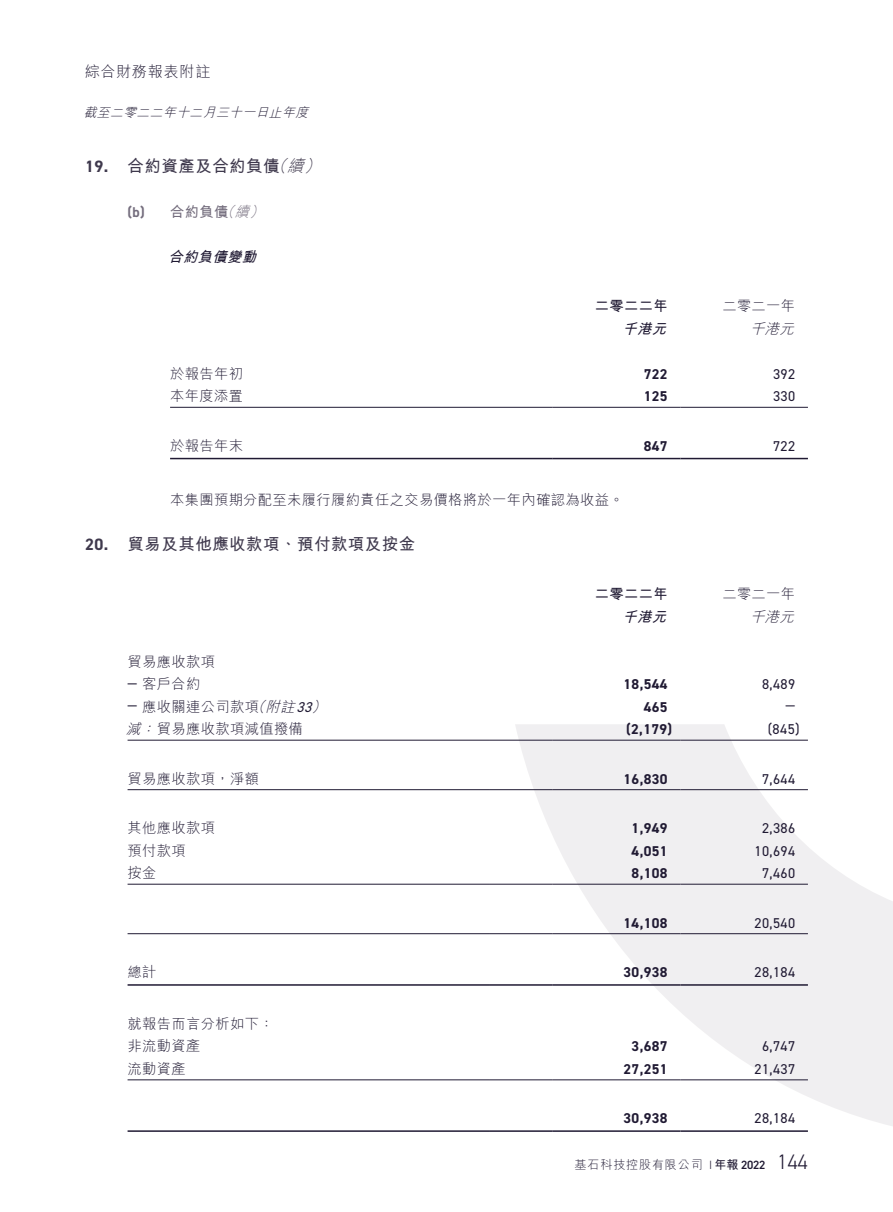
<style>
.page{position:relative;width:893px;height:1212px;background:#fff}
.page>*{position:absolute;margin:0;border:0;box-sizing:border-box;transform-origin:0 0}
.t1{font:700 16.5px "M Hei HK";letter-spacing:.03em;color:#3f394d}
.t2{font:300 15px "M Hei HK";letter-spacing:.055em;color:#201a33}
.t3{font:300 14.25px/22.5px "M Hei HK";letter-spacing:.03em;color:#201a33}
.t4{font:700 14.25px "DIN2014";letter-spacing:.025em;color:#201a33}
.t5{font:14.25px "DIN2014";letter-spacing:.03em;color:#201a33}
.t6{font:italic 700 14.25px "M Hei HK";color:#201a33}
.t7{font:700 14.25px "M Hei HK";color:#746d7d}
.t8{font:700 14.25px "M Hei HK";letter-spacing:.03em;color:#201a33}
.t9{font:italic 300 14.25px "M Hei HK";color:#201a33}
.t10{font:italic 300 12.75px "M Hei HK";color:#201a33}
.t11{font:300 12px "M Hei HK";letter-spacing:.075em;color:#201a33}
.s1{font-family:"DIN2014"}
.s2{font-weight:300;font-style:italic}
.s3{font-family:"DIN2014";font-weight:400}
.s4{font-style:italic}
.s5{font-family:"DIN2014";font-weight:400;font-style:italic}
.s6{font-weight:700}
.s7{font-family:"DIN2014";font-weight:600}
.s8{font-family:"DIN2014";font-size:21px}
</style>
<div class="page">
<svg style="left:515px;top:724px;width:378px;height:402px;fill:#f0eff1"></svg>
<hr style="left:170px;top:407px;width:383px;height:1px;background:#201a33">
<hr style="left:553px;top:407px;width:127px;height:1px;background:#201a33">
<hr style="left:680px;top:407px;width:128px;height:1px;background:#201a33">
<hr style="left:170px;top:458px;width:383px;height:1px;background:#201a33">
<hr style="left:553px;top:458px;width:127px;height:1px;background:#201a33">
<hr style="left:680px;top:458px;width:128px;height:1px;background:#201a33">
<hr style="left:128px;top:740px;width:361px;height:1px;background:#201a33">
<hr style="left:489px;top:740px;width:64px;height:1px;background:#201a33">
<hr style="left:553px;top:740px;width:127px;height:1px;background:#201a33">
<hr style="left:680px;top:740px;width:128px;height:1px;background:#201a33">
<hr style="left:128px;top:789px;width:361px;height:1px;background:#201a33">
<hr style="left:489px;top:789px;width:64px;height:1px;background:#201a33">
<hr style="left:553px;top:789px;width:127px;height:1px;background:#201a33">
<hr style="left:680px;top:789px;width:128px;height:1px;background:#201a33">
<hr style="left:128px;top:884px;width:361px;height:1px;background:#201a33">
<hr style="left:489px;top:884px;width:64px;height:1px;background:#201a33">
<hr style="left:553px;top:884px;width:127px;height:1px;background:#201a33">
<hr style="left:680px;top:884px;width:128px;height:1px;background:#201a33">
<hr style="left:128px;top:933px;width:361px;height:1px;background:#201a33">
<hr style="left:489px;top:933px;width:64px;height:1px;background:#201a33">
<hr style="left:553px;top:933px;width:127px;height:1px;background:#201a33">
<hr style="left:680px;top:933px;width:128px;height:1px;background:#201a33">
<hr style="left:128px;top:984px;width:361px;height:2px;background:#201a33">
<hr style="left:489px;top:984px;width:64px;height:2px;background:#201a33">
<hr style="left:553px;top:984px;width:127px;height:2px;background:#201a33">
<hr style="left:680px;top:984px;width:128px;height:2px;background:#201a33">
<hr style="left:128px;top:1079px;width:361px;height:1px;background:#201a33">
<hr style="left:489px;top:1079px;width:64px;height:1px;background:#201a33">
<hr style="left:553px;top:1079px;width:127px;height:1px;background:#201a33">
<hr style="left:680px;top:1079px;width:128px;height:1px;background:#201a33">
<hr style="left:128px;top:1130px;width:361px;height:2px;background:#201a33">
<hr style="left:489px;top:1130px;width:64px;height:2px;background:#201a33">
<hr style="left:553px;top:1130px;width:127px;height:2px;background:#201a33">
<hr style="left:680px;top:1130px;width:128px;height:2px;background:#201a33">
<p class="t2" style="left:85px;top:64px;width:127px">綜合財務報表附註</p>
<p class="t10" style="left:84px;top:106px;width:229px">截至二零二二年十二月三十一日止年度</p>
<p class="t1" style="left:85px;top:154px;width:241px"><span class="s1">19.</span> 合約資產及合約負債<span class="s2">（續）</span></p>
<p class="t7" style="left:128px;top:201px;width:141px"><span class="s1">(b)</span> 合約負債<span class="s2">（續）</span></p>
<p class="t6" style="left:169px;top:246px;width:94px">合約負債變動</p>
<p class="t8" style="left:595px;top:296px;width:74px">二零二二年</p>
<p class="t3" style="left:722px;top:295px;width:74px">二零二一年</p>
<p class="t6" style="left:623px;top:318px;width:50px">千港元</p>
<p class="t9" style="left:750px;top:321px;width:49px">千港元</p>
<p class="t3" style="left:170px;top:362px;width:74px">於報告年初</p>
<p class="t4" style="left:644px;top:364px;width:25px">722</p>
<p class="t5" style="left:773px;top:365px;width:24px">392</p>
<p class="t3" style="left:170px;top:385px;width:74px">本年度添置</p>
<p class="t4" style="left:644px;top:387px;width:25px">125</p>
<p class="t5" style="left:773px;top:388px;width:24px">330</p>
<p class="t3" style="left:170px;top:434px;width:74px">於報告年末</p>
<p class="t4" style="left:644px;top:436px;width:25px">847</p>
<p class="t5" style="left:773px;top:437px;width:24px">722</p>
<p class="t3" style="left:170px;top:488px;width:455px">本集團預期分配至未履行履約責任之交易價格將於一年內確認為收益。</p>
<p class="t1" style="left:85px;top:532px;width:332px"><span class="s1">20.</span> 貿易及其他應收款項、預付款項及按金</p>
<p class="t8" style="left:595px;top:584px;width:74px">二零二二年</p>
<p class="t3" style="left:722px;top:582px;width:74px">二零二一年</p>
<p class="t6" style="left:623px;top:606px;width:50px">千港元</p>
<p class="t9" style="left:750px;top:609px;width:49px">千港元</p>
<p class="t3" style="left:128px;top:650px;width:89px">貿易應收款項</p>
<p class="t3" style="left:128px;top:672px;width:74px"><span class="s3">—</span> 客戶合約</p>
<p class="t4" style="left:623px;top:675px;width:46px">18,544</p>
<p class="t5" style="left:762px;top:675px;width:35px">8,489</p>
<p class="t3" style="left:128px;top:695px;width:204px"><span class="s3">—</span> 應收關連公司款項<span class="s4">（附註</span><span class="s5">33</span><span class="s4">）</span></p>
<p class="t4" style="left:644px;top:697px;width:25px">465</p>
<p class="t5" style="left:785px;top:696px;width:11px">—</p>
<p class="t3" style="left:126px;top:717px;width:178px"><span class="s4">減：</span>貿易應收款項減值撥備</p>
<p class="t4" style="left:626px;top:720px;width:47px">(2,179)</p>
<p class="t5" style="left:768px;top:720px;width:33px">(845)</p>
<p class="t3" style="left:128px;top:767px;width:133px">貿易應收款項，淨額</p>
<p class="t4" style="left:623px;top:769px;width:46px">16,830</p>
<p class="t5" style="left:762px;top:770px;width:35px">7,644</p>
<p class="t3" style="left:128px;top:816px;width:89px">其他應收款項</p>
<p class="t4" style="left:632px;top:819px;width:37px">1,949</p>
<p class="t5" style="left:762px;top:819px;width:35px">2,386</p>
<p class="t3" style="left:128px;top:839px;width:60px">預付款項</p>
<p class="t4" style="left:632px;top:841px;width:37px">4,051</p>
<p class="t5" style="left:754px;top:842px;width:42px">10,694</p>
<p class="t3" style="left:128px;top:861px;width:30px">按金</p>
<p class="t4" style="left:632px;top:864px;width:37px">8,108</p>
<p class="t5" style="left:762px;top:864px;width:35px">7,460</p>
<p class="t4" style="left:623px;top:913px;width:46px">14,108</p>
<p class="t5" style="left:754px;top:914px;width:42px">20,540</p>
<p class="t3" style="left:128px;top:960px;width:30px">總計</p>
<p class="t4" style="left:623px;top:963px;width:46px">30,938</p>
<p class="t5" style="left:754px;top:963px;width:42px">28,184</p>
<p class="t3" style="left:128px;top:1012px;width:148px">就報告而言分析如下：非流動資產</p>
<p class="t4" style="left:632px;top:1037px;width:37px">3,687</p>
<p class="t5" style="left:762px;top:1037px;width:35px">6,747</p>
<p class="t3" style="left:128px;top:1057px;width:60px">流動資產</p>
<p class="t4" style="left:623px;top:1059px;width:46px">27,251</p>
<p class="t5" style="left:754px;top:1060px;width:42px">21,437</p>
<p class="t4" style="left:623px;top:1109px;width:46px">30,938</p>
<p class="t5" style="left:754px;top:1109px;width:42px">28,184</p>
<p class="t11" style="left:575px;top:1158px;width:235px">基石科技控股有限公司 <span class="s1">I</span> <span class="s6">年報</span> <span class="s7">2022</span> <span class="s8">144</span></p>
</div>
